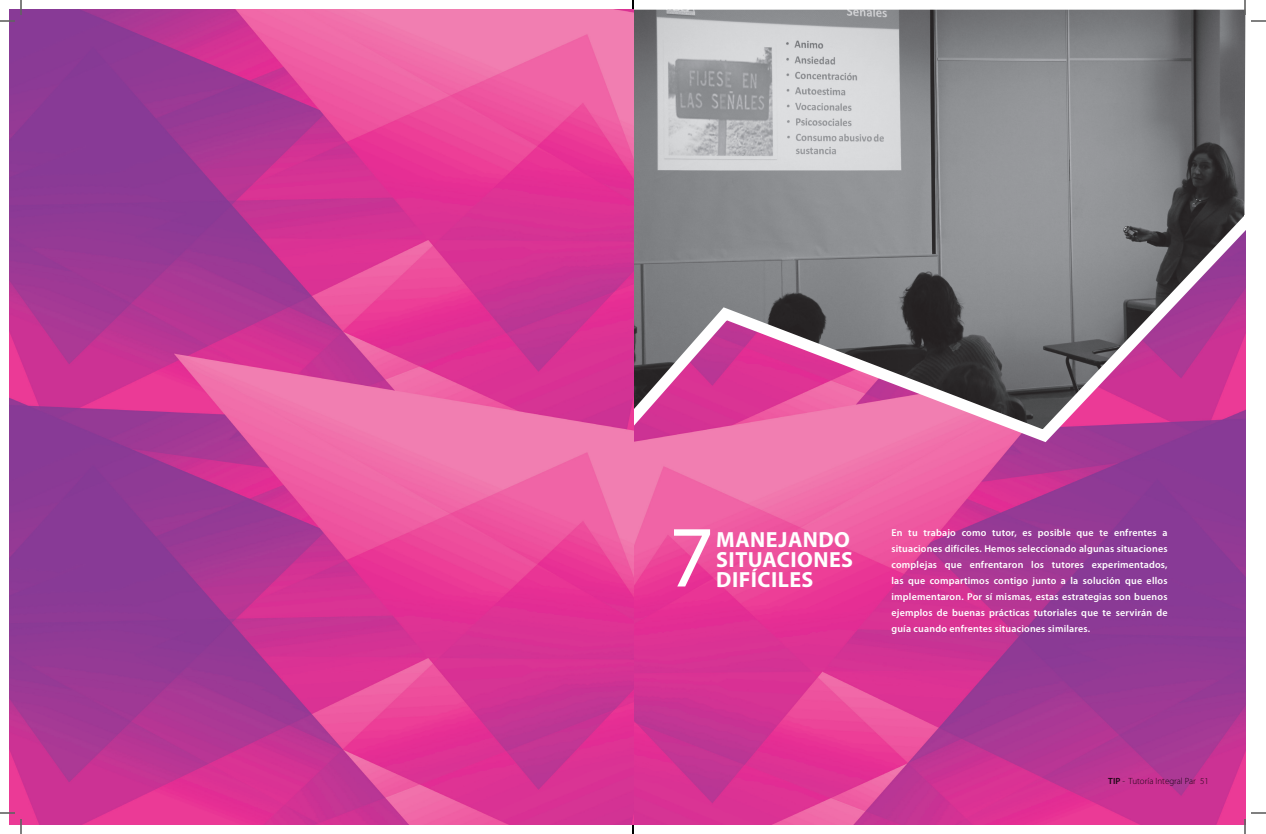
<style>
.page{position:relative;width:1266px;height:834px;background:#fff}
.page>*{position:absolute;margin:0;border:0;box-sizing:border-box;transform-origin:0 0}
.t1{font:88px "Myriad Pro";color:#fff}
.t2{font:700 22px/20px "Myriad Pro";letter-spacing:.02em;color:#fff}
.t3{font:600 10px/16px "Myriad Pro";letter-spacing:.02em;color:#fff;text-align:justify}
.t4{font:300 9px "Myriad Pro";color:#231f20}
.s1{font-weight:600}
</style>
<div class="page">
<img style="left:633px;top:462px;width:613px;height:362px">
<svg style="left:633px;top:10px;width:613px;height:452px;background:#997d91"></svg>
<img style="left:10px;top:10px;width:623px;height:814px">
<svg style="left:0;top:0;width:22px;height:22px"></svg>
<svg style="left:0;top:812px;width:22px;height:22px"></svg>
<svg style="left:1244px;top:0;width:22px;height:22px"></svg>
<svg style="left:1244px;top:812px;width:22px;height:22px"></svg>
<svg style="left:632px;top:0;width:2px;height:9px"></svg>
<svg style="left:632px;top:825px;width:2px;height:9px"></svg>
<h1 class="t1" style="left:669px;top:509px;width:47px">7</h1>
<h2 class="t2" style="left:716px;top:530px;width:138px">MANEJANDO<br>SITUACIONES</h2>
<h2 class="t2" style="left:716px;top:570px;width:99px">DIFÍCILES</h2>
<p class="t3" style="left:891px;top:525px;width:278px">En tu trabajo como tutor, es posible que te enfrentes a situaciones difíciles. Hemos seleccionado algunas situaciones complejas que enfrentaron los tutores experimentados, las que compartimos contigo junto a la solución que ellos implementaron. Por sí mismas, estas estrategias son buenos ejemplos de buenas prácticas tutoriales que te servirán de guía cuando enfrentes situaciones similares.</p>
<p class="t4" style="left:1108px;top:776px;width:102px"><span class="s1">TIP</span> - Tutoría Integral Par 51</p>
</div>
